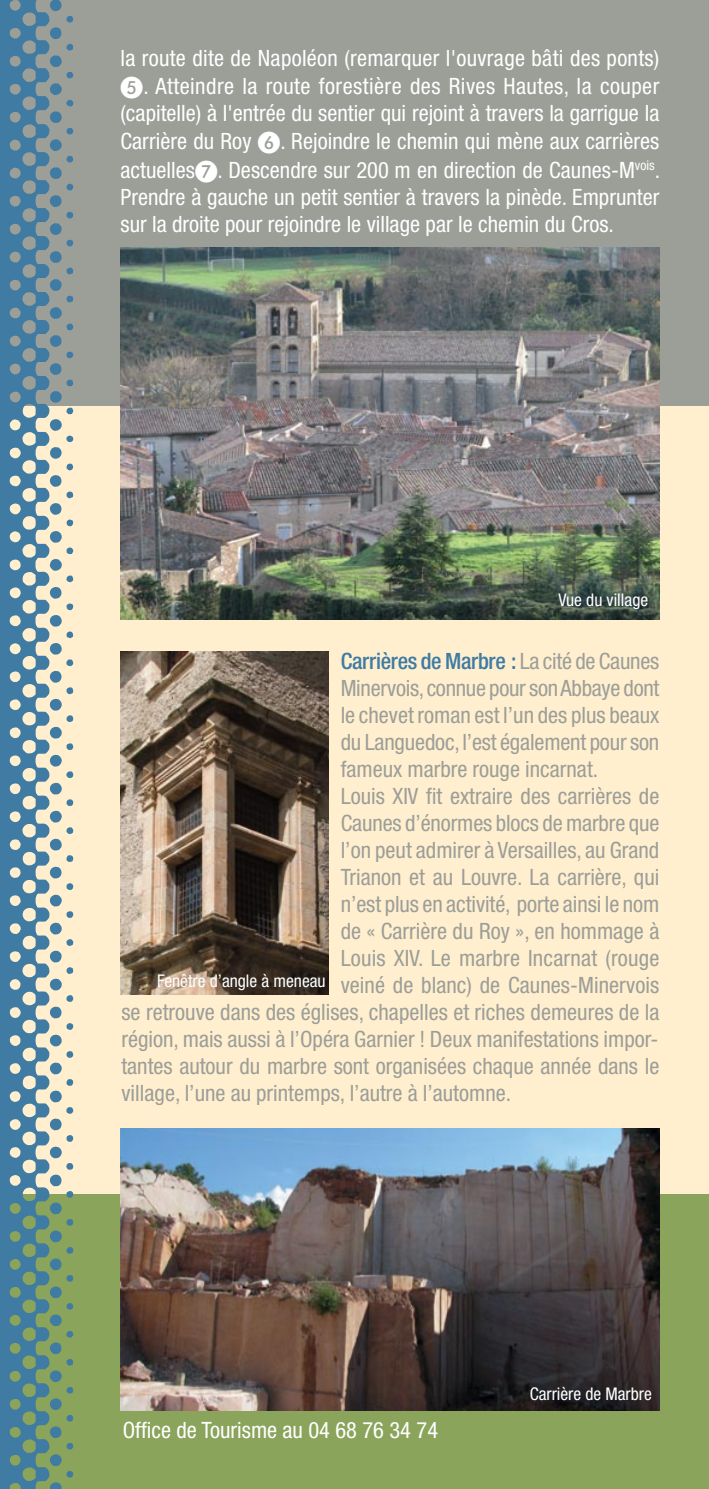
<style>
.page{position:relative;width:709px;height:1489px;background:#fff}
.page>*{position:absolute;margin:0;border:0;box-sizing:border-box;transform-origin:0 0}
.t1{font:condensed 22.5px "Helvetica Neue LT Com";color:#9c9e98}
.t2{font:condensed 22.5px/27.8px "Helvetica Neue LT Com";color:#fff;text-align:justify}
.t3{font:500 condensed 22.5px "Helvetica Neue LT Com";letter-spacing:-.01em;color:#3f7ba3}
.t4{font:condensed 17.5px "Helvetica Neue LT Com";color:#fff}
.s1{font-weight:400;color:#9c9e98}
</style>
<div class="page">
<div style="left:0;top:142px;width:709px;height:1062px;background:#ffefcf"></div>
<div style="left:0;top:1194px;width:709px;height:294px;background:#8aa45b"></div>
<div style="left:0;top:0;width:709px;height:405px;background:#9c9e98"></div>
<svg style="left:0;top:0;width:49px;height:1488px;fill:#3f7ba3"></svg>
<svg style="left:49px;top:0;width:24px;height:1488px"></svg>
<img style="left:120px;top:1128px;width:539px;height:282px">
<img style="left:121px;top:247px;width:538px;height:372px">
<img style="left:120px;top:651px;width:208px;height:343px">
<p class="t2" style="left:120px;top:46px;width:541px">la route dite de Napoléon (remarquer l'ouvrage bâti des ponts)<br>❺. Atteindre la route forestière des Rives Hautes, la couper (capitelle) à l'entrée du sentier qui rejoint à travers la garrigue la Carrière du Roy ❻. Rejoindre le chemin qui mène aux carrières actuelles❼. Descendre sur 200 m en direction de Caunes-M<sup>vois</sup>.<br>Prendre à gauche un petit sentier à travers la pinède. Emprunter sur la droite pour rejoindre le village par le chemin du Cros.</p>
<p class="t4" style="left:558px;top:594px;width:91px">Vue du village</p>
<p class="t3" style="left:341px;top:653px;width:320px">Carrières de Marbre : <span class="s1">La cité de Caunes</span></p>
<p class="t1" style="left:341px;top:680px;width:320px">Minervois, connue pour son Abbaye dont</p>
<p class="t1" style="left:341px;top:707px;width:320px">le chevet roman est l’un des plus beaux</p>
<p class="t1" style="left:341px;top:734px;width:320px">du Languedoc, l’est également pour son</p>
<p class="t1" style="left:341px;top:761px;width:259px">fameux marbre rouge incarnat.</p>
<p class="t1" style="left:341px;top:788px;width:320px">Louis XIV fit extraire des carrières de</p>
<p class="t1" style="left:341px;top:815px;width:320px">Caunes d’énormes blocs de marbre que</p>
<p class="t1" style="left:341px;top:842px;width:320px">l’on peut admirer à Versailles, au Grand</p>
<p class="t1" style="left:341px;top:869px;width:320px">Trianon et au Louvre. La carrière, qui</p>
<p class="t1" style="left:341px;top:896px;width:320px">n’est plus en activité, porte ainsi le nom</p>
<p class="t1" style="left:341px;top:923px;width:320px">de « Carrière du Roy », en hommage à</p>
<p class="t1" style="left:341px;top:950px;width:320px">Louis XIV. Le marbre Incarnat (rouge</p>
<p class="t1" style="left:341px;top:977px;width:320px">veiné de blanc) de Caunes-Minervois</p>
<p class="t1" style="left:121px;top:1004px;width:539px">se retrouve dans des églises, chapelles et riches demeures de la</p>
<p class="t1" style="left:121px;top:1031px;width:538px">région, mais aussi à l’Opéra Garnier ! Deux manifestations impor-</p>
<p class="t1" style="left:121px;top:1058px;width:539px">tantes autour du marbre sont organisées chaque année dans le</p>
<p class="t1" style="left:121px;top:1085px;width:391px">village, l’une au printemps, l’autre à l’automne.</p>
<p class="t4" style="left:157px;top:974px;width:170px">Fenêtre d’angle à meneau</p>
<p class="t2" style="left:123px;top:1418px;width:317px">Office de Tourisme au 04 68 76 34 74</p>
<p class="t4" style="left:529px;top:1386px;width:124px">Carrière de Marbre</p>
</div>
